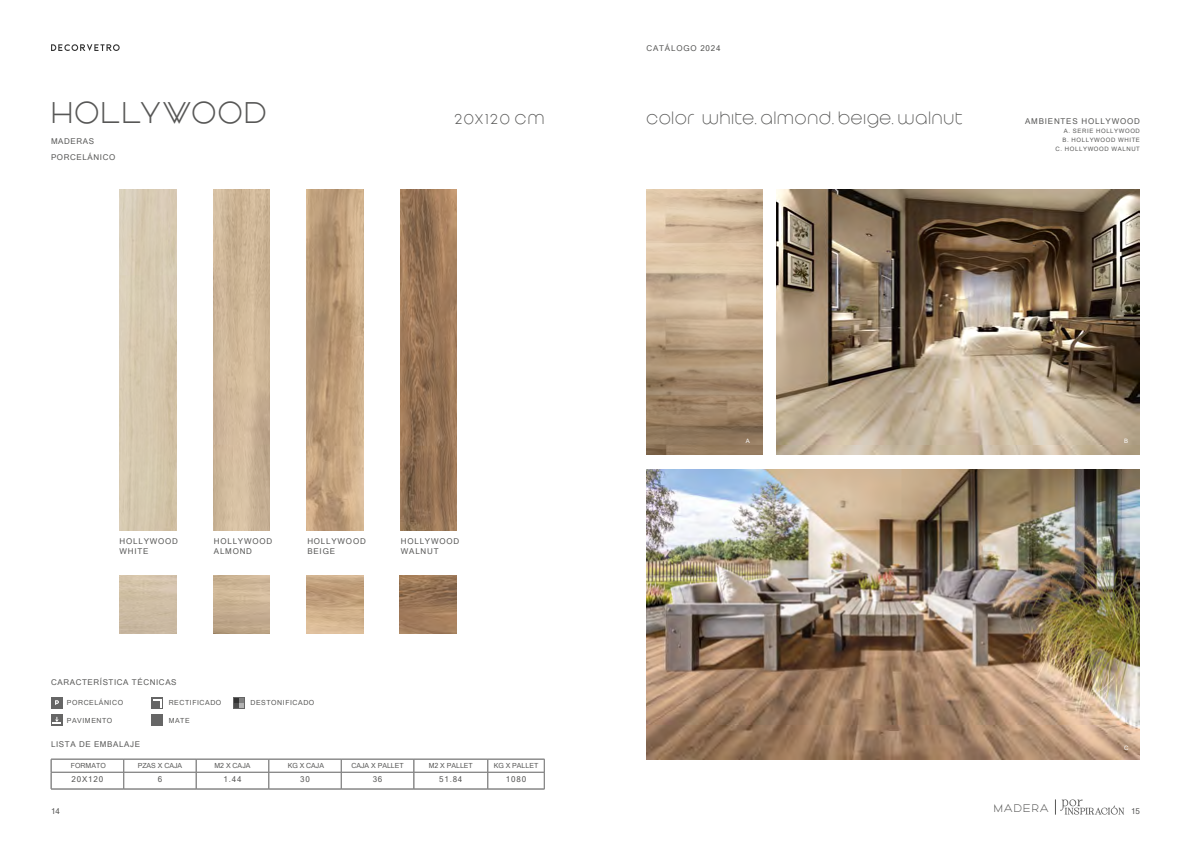
<style>
.page{position:relative;width:1191px;height:842px;background:#fff}
.page>*{position:absolute;margin:0;border:0;box-sizing:border-box;transform-origin:0 0}
.t1{font:30px "Vonique 43";letter-spacing:.05em;color:#575756}
.t2{font:14px "Vonique 43";letter-spacing:.07em;color:#575756}
.t3{font:14px "Vonique 43";letter-spacing:.1em;color:#575756}
.t4{font:11px "Vonique 43";letter-spacing:.1em;color:#575756}
.t5{font:8px/9.6px "Microsoft Sans Serif";letter-spacing:.1em;color:#575756}
.t6{font:8px/16px "Microsoft Sans Serif";letter-spacing:.075em;color:#575756}
.t7{font:7px "Microsoft Sans Serif";letter-spacing:.075em;color:#575756}
.t8{font:7px "Microsoft Sans Serif";color:#575756}
.t9{font:6px/9px "Microsoft Sans Serif";letter-spacing:.1em;color:#575756;text-align:right}
.t10{font:6px "Microsoft Sans Serif";color:#fff}
</style>
<div class="page">
<svg style="left:51px;top:44px;width:69px;height:7px"></svg>
<div style="left:151px;top:714px;width:12px;height:12px;background:#666"></div>
<hr style="left:51px;top:772px;width:73px;height:1px;background:#878787">
<hr style="left:124px;top:772px;width:72px;height:1px;background:#878787">
<svg style="left:123px;top:760px;width:1px;height:29px"></svg>
<hr style="left:196px;top:772px;width:73px;height:1px;background:#878787">
<svg style="left:196px;top:760px;width:1px;height:29px"></svg>
<hr style="left:269px;top:772px;width:72px;height:1px;background:#878787">
<svg style="left:268px;top:760px;width:1px;height:29px"></svg>
<hr style="left:341px;top:772px;width:73px;height:1px;background:#878787">
<svg style="left:341px;top:760px;width:1px;height:29px"></svg>
<hr style="left:414px;top:772px;width:74px;height:1px;background:#878787">
<svg style="left:414px;top:760px;width:1px;height:29px"></svg>
<hr style="left:488px;top:772px;width:56px;height:1px;background:#878787">
<svg style="left:487px;top:760px;width:1px;height:29px"></svg>
<hr style="left:51px;top:759px;width:73px;height:1px;background:#878787">
<hr style="left:124px;top:759px;width:72px;height:1px;background:#878787">
<hr style="left:196px;top:759px;width:73px;height:1px;background:#878787">
<hr style="left:269px;top:759px;width:72px;height:1px;background:#878787">
<hr style="left:341px;top:759px;width:73px;height:1px;background:#878787">
<hr style="left:414px;top:759px;width:74px;height:1px;background:#878787">
<hr style="left:488px;top:759px;width:56px;height:1px;background:#878787">
<svg style="left:51px;top:760px;width:1px;height:29px"></svg>
<svg style="left:544px;top:759px;width:1px;height:30px"></svg>
<hr style="left:51px;top:789px;width:73px;height:1px;background:#878787">
<hr style="left:124px;top:789px;width:72px;height:1px;background:#878787">
<hr style="left:196px;top:789px;width:73px;height:1px;background:#878787">
<hr style="left:269px;top:789px;width:72px;height:1px;background:#878787">
<hr style="left:341px;top:789px;width:73px;height:1px;background:#878787">
<hr style="left:414px;top:789px;width:74px;height:1px;background:#878787">
<hr style="left:488px;top:789px;width:56px;height:1px;background:#878787">
<div style="left:51px;top:714px;width:12px;height:12px;background:#666"></div>
<svg style="left:52px;top:717px;width:9px;height:7px"></svg>
<div style="left:51px;top:697px;width:12px;height:12px;background:#666"></div>
<svg style="left:55px;top:700px;width:4px;height:5px"></svg>
<svg style="left:151px;top:697px;width:12px;height:12px"></svg>
<svg style="left:153px;top:699px;width:8px;height:8px"></svg>
<div style="left:233px;top:697px;width:12px;height:12px;background:#666"></div>
<svg style="left:234px;top:698px;width:10px;height:10px"></svg>
<img style="left:120px;top:190px;width:56px;height:340px">
<img style="left:307px;top:190px;width:56px;height:340px">
<img style="left:213px;top:190px;width:57px;height:340px">
<img style="left:400px;top:190px;width:57px;height:340px">
<img style="left:213px;top:575px;width:57px;height:59px">
<img style="left:307px;top:575px;width:56px;height:59px">
<img style="left:399px;top:575px;width:58px;height:59px">
<img style="left:777px;top:190px;width:363px;height:265px">
<img style="left:646px;top:190px;width:116px;height:265px">
<img style="left:646px;top:469px;width:494px;height:290px">
<svg style="left:1055px;top:799px;width:69px;height:16px"></svg>
<h1 class="t1" style="left:51px;top:96px;width:217px">HOLLYWOOD</h1>
<p class="t6" style="left:51px;top:133px;width:66px">MADERAS<br>PORCELÁNICO</p>
<h2 class="t3" style="left:454px;top:111px;width:92px">20X120 CM</h2>
<p class="t5" style="left:646px;top:43px;width:75px">CATÁLOGO 2024</p>
<h2 class="t2" style="left:646px;top:111px;width:318px">COLOR WHITE, ALMOND, BEIGE, WALNUT</h2>
<p class="t5" style="left:1025px;top:116px;width:116px">AMBIENTES HOLLYWOOD</p>
<p class="t9" style="left:1055px;top:126px;width:86px">A. SERIE HOLLYWOOD<br>B. HOLLYWOOD WHITE<br>C. HOLLYWOOD WALNUT</p>
<p class="t5" style="left:120px;top:536px;width:60px">HOLLYWOOD<br>WHITE</p>
<p class="t5" style="left:214px;top:536px;width:60px">HOLLYWOOD<br>ALMOND</p>
<p class="t5" style="left:307px;top:536px;width:60px">HOLLYWOOD<br>BEIGE</p>
<p class="t5" style="left:401px;top:536px;width:60px">HOLLYWOOD<br>WALNUT</p>
<p class="t6" style="left:51px;top:674px;width:127px">CARACTERÍSTICA TÉCNICAS</p>
<p class="t7" style="left:67px;top:698px;width:58px">PORCELÁNICO</p>
<p class="t7" style="left:67px;top:716px;width:47px">PAVIMENTO</p>
<p class="t7" style="left:169px;top:698px;width:54px">RECTIFICADO</p>
<p class="t7" style="left:169px;top:716px;width:23px">MATE</p>
<p class="t7" style="left:250px;top:698px;width:65px">DESTONIFICADO</p>
<p class="t6" style="left:51px;top:736px;width:90px">LISTA DE EMBALAJE</p>
<p class="t8" style="left:71px;top:761px;width:36px">FORMATO</p>
<p class="t8" style="left:138px;top:761px;width:46px">PZAS X CAJA</p>
<p class="t7" style="left:214px;top:761px;width:38px">M2 X CAJA</p>
<p class="t7" style="left:288px;top:761px;width:38px">KG X CAJA</p>
<p class="t8" style="left:351px;top:761px;width:54px">CAJA X PALLET</p>
<p class="t8" style="left:429px;top:761px;width:46px">M2 X PALLET</p>
<p class="t8" style="left:494px;top:761px;width:46px">KG X PALLET</p>
<p class="t5" style="left:72px;top:774px;width:33px">20X120</p>
<p class="t5" style="left:158px;top:774px;width:6px">6</p>
<p class="t5" style="left:223px;top:774px;width:19px">1.44</p>
<p class="t5" style="left:300px;top:774px;width:11px">30</p>
<p class="t5" style="left:373px;top:774px;width:11px">36</p>
<p class="t5" style="left:439px;top:774px;width:25px">51.84</p>
<p class="t5" style="left:506px;top:774px;width:22px">1080</p>
<p class="t10" style="left:745px;top:437px;width:6px">A</p>
<p class="t10" style="left:1124px;top:437px;width:6px">B</p>
<p class="t10" style="left:1124px;top:744px;width:6px">C</p>
<h3 class="t4" style="left:993px;top:802px;width:57px">MADERA</h3>
<p class="t5" style="left:51px;top:806px;width:10px">14</p>
<p class="t5" style="left:1131px;top:806px;width:10px">15</p>
</div>
